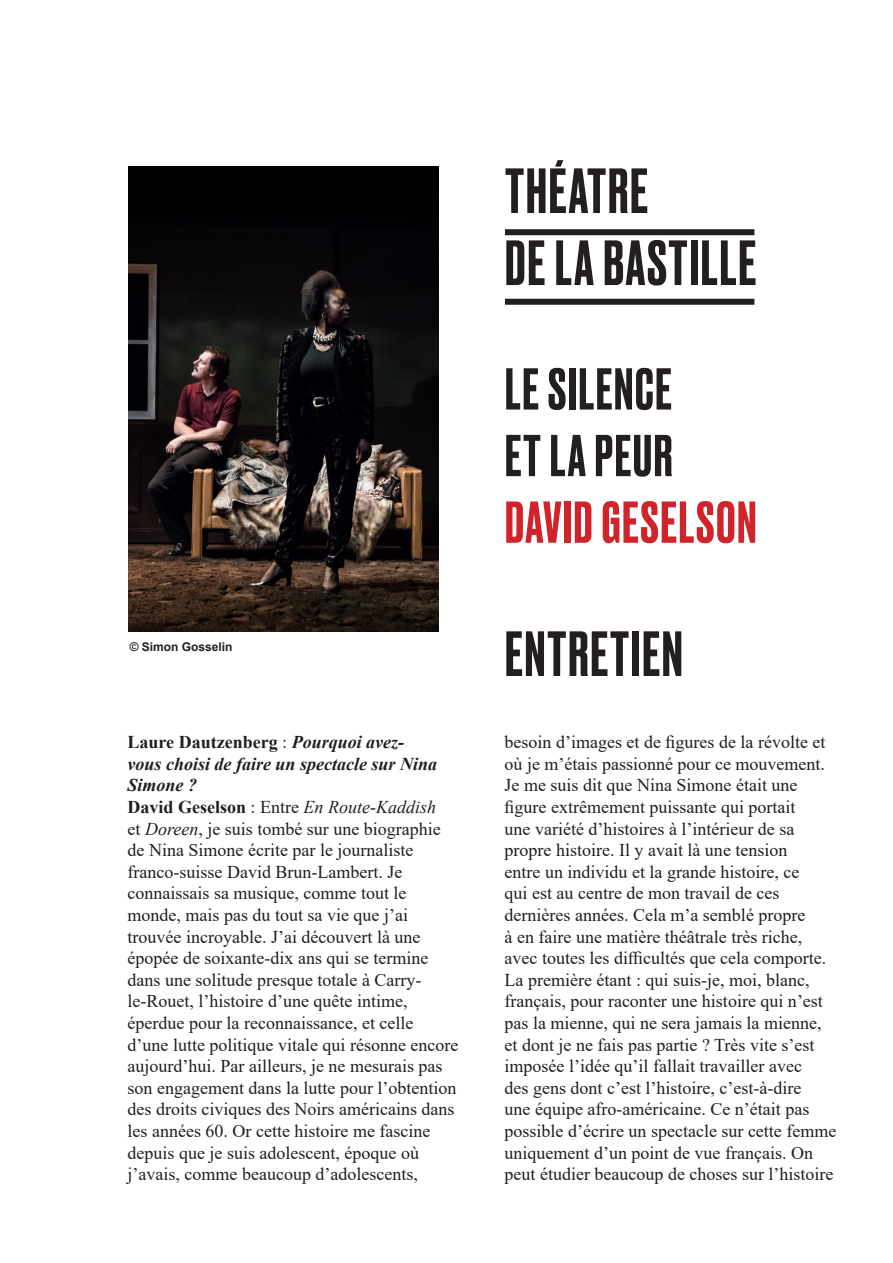
<style>
.page{position:relative;width:893px;height:1263px;background:#fff}
.page>*{position:absolute;margin:0;border:0;box-sizing:border-box;transform-origin:0 0}
.t1{font:500 60px "Druk";letter-spacing:.03em;color:#231f20}
.t2{font:500 55.5px "Druk";letter-spacing:.03em;color:#231f20}
.t3{font:500 55.5px "Druk";letter-spacing:.03em;color:#d1232a}
.Pa6{font:18px/21.6px "Times New Roman";color:#221e1f}
.Pa6-2{font:italic 700 18px/21.6px "Times New Roman";color:#221e1f}
.Pa6-3{font:italic 18px "Times New Roman";color:#221e1f}
.t4{font:700 12px "Arial";color:#231f20}
.s1{font-style:normal}
.s2{font-weight:400;font-style:normal}
.s3{font-weight:700;font-style:normal}
.s4{font-style:italic}
.s5{color:#231f20}
</style>
<div class="page">
<div style="left:505px;top:229px;width:249px;height:6px;background:#231f20"></div>
<div style="left:505px;top:299px;width:249px;height:6px;background:#231f20"></div>
<img style="left:129px;top:167px;width:309px;height:464px">
<p class="t4" style="left:130px;top:638px;width:104px">© Simon Gosselin</p>
<p class="Pa6-2" style="left:128px;top:731px;width:311px"><span class="s1">Laure Dautzenberg</span> <span class="s2">:</span> Pourquoi avez&shy;vous choisi de faire un spectacle sur Nina<br>Simone ?</p>
<p class="Pa6-3" style="left:128px;top:794px;width:310px"><span class="s3">David Geselson</span> <span class="s1">: Entre</span> En Route-Kaddish</p>
<p class="Pa6" style="left:128px;top:817px;width:315px">et <span class="s4">Doreen</span>, je suis tombé sur une biographie</p>
<p class="Pa6" style="left:128px;top:839px;width:332px">de Nina Simone écrite par le journaliste franco-suisse David Brun-Lambert. Je connaissais sa musique, comme tout le monde, mais pas du tout sa vie que j’ai trouvée incroyable. J’ai découvert là une épopée de soixante-dix ans qui se termine dans une solitude presque totale <span class="s5">à</span> Carry&shy;le-Rouet, l’histoire d’une quête intime, éperdue pour la reconnaissance, et celle d’une lutte politique vitale qui résonne encore aujourd’hui. Par ailleurs, je ne mesurais pas son engagement dans la lutte pour l’obtention des droits civiques des Noirs américains dans les années 60. Or cette histoire me fascine depuis que je suis adolescent, époque où j’avais, comme beaucoup d’adolescents,</p>
<p class="t1" style="left:505px;top:150px;width:144px">THÉATRE</p>
<p class="t1" style="left:505px;top:222px;width:253px">DE LA BASTILLE</p>
<p class="t2" style="left:505px;top:351px;width:168px">LE SILENCE</p>
<p class="t2" style="left:505px;top:418px;width:169px">ET LA PEUR</p>
<p class="t3" style="left:505px;top:484px;width:253px">DAVID GESELSON</p>
<p class="t1" style="left:505px;top:613px;width:179px">ENTRETIEN</p>
<p class="Pa6" style="left:504px;top:731px;width:333px">besoin d’images et de figures de la révolte et où je m’étais passionné pour ce mouvement.<br>Je me suis dit que Nina Simone était une figure extrêmement puissante qui portait<br>une variété d’histoires <span class="s5">à</span> l’intérieur de sa propre histoire. Il y avait l<span class="s5">à</span> une tension<br>entre un individu et la grande histoire, ce<br>qui est au centre de mon travail de ces dernières années. Cela m’a semblé propre<br>à en faire une matière théâtrale très riche, avec toutes les difficultés que cela comporte.<br>La première étant : qui suis-je, moi, blanc, français, pour raconter une histoire qui n’est pas la mienne, qui ne sera jamais la mienne, et dont je ne fais pas partie ? Très vite s’est imposée l’idée qu’il fallait travailler avec<br>des gens dont c’est l’histoire, c’est-<span class="s5">à</span>-dire<br>une équipe afro-américaine. Ce n’était pas possible d’écrire un spectacle sur cette femme uniquement d’un point de vue français. On peut étudier beaucoup de choses sur l’histoire</p>
</div>
